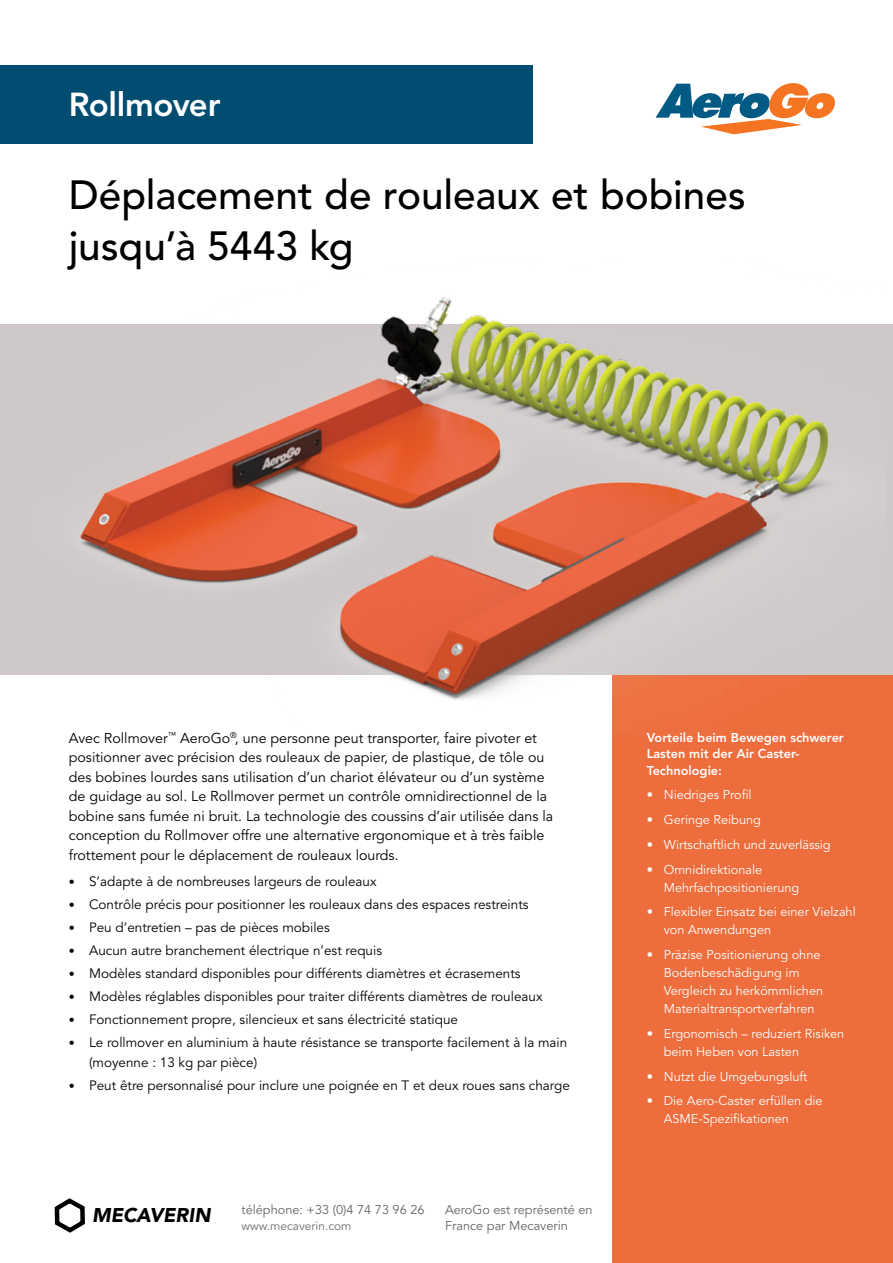
<style>
.page{position:relative;width:893px;height:1263px;background:#fff}
.page>*{position:absolute;margin:0;border:0;box-sizing:border-box;transform-origin:0 0}
.t1{font:500 40.5px/51px "Avenir";color:#000}
.t2{font:800 33px "Avenir";letter-spacing:-.01em;color:#fff}
.t3{font:italic 900 19.8px "Avenir";color:#000}
.t4{font:14.25px/19.5px "Avenir";color:#000}
.t5{font:13.5px/19.5px "Avenir";color:#000}
.t6{font:12.75px/18px "Avenir";color:#fff}
.t7{font:12.75px "Avenir";color:#636466}
.t8{font:800 12.75px/16.5px "Avenir";color:#fff}
.t9{font:12px "Avenir";color:#6d6e71}
.s1{font-size:12px}
</style>
<div class="page">
<div style="left:613px;top:666px;width:280px;height:597px;background:#ed6d3c"></div>
<div style="left:0;top:324px;width:893px;height:351px;background:#cec9c8"></div>
<img style="left:80px;top:297px;width:749px;height:441px">
<svg style="left:656px;top:83px;width:179px;height:51px"></svg>
<div style="left:0;top:65px;width:533px;height:79px;background:#004d71"></div>
<svg style="left:54px;top:1198px;width:31px;height:35px"></svg>
<h2 class="t2" style="left:69px;top:85px;width:153px">Rollmover</h2>
<h1 class="t1" style="left:69px;top:171px;width:678px">Déplacement de rouleaux et bobines jusqu’à 5443 kg</h1>
<p class="t4" style="left:69px;top:728px;width:486px">Avec Rollmover<sup>™</sup> AeroGo<sup>®</sup>, une personne peut transporter, faire pivoter et positionner avec précision des rouleaux de papier, de plastique, de tôle ou des bobines lourdes sans utilisation d’un chariot élévateur ou d’un système de guidage au sol. Le Rollmover permet un contrôle omnidirectionnel de la bobine sans fumée ni bruit. La technologie des coussins d’air utilisée dans la conception du Rollmover offre une alternative ergonomique et à très faible frottement pour le déplacement de rouleaux lourds.</p>
<p class="t5" style="left:69px;top:872px;width:309px"><span class="s1">•</span> S’adapte à de nombreuses largeurs de rouleaux</p>
<p class="t5" style="left:69px;top:895px;width:461px"><span class="s1">•</span> Contrôle précis pour positionner les rouleaux dans des espaces restreints</p>
<p class="t5" style="left:69px;top:918px;width:263px"><span class="s1">•</span> Peu d’entretien – pas de pièces mobiles</p>
<p class="t5" style="left:69px;top:941px;width:315px"><span class="s1">•</span> Aucun autre branchement électrique n’est requis</p>
<p class="t5" style="left:69px;top:964px;width:453px"><span class="s1">•</span> Modèles standard disponibles pour différents diamètres et écrasements</p>
<p class="t5" style="left:69px;top:987px;width:475px"><span class="s1">•</span> Modèles réglables disponibles pour traiter différents diamètres de rouleaux</p>
<p class="t5" style="left:69px;top:1010px;width:391px"><span class="s1">•</span> Fonctionnement propre, silencieux et sans électricité statique</p>
<p class="t5" style="left:89px;top:1033px;width:480px;text-indent:-20px"><span class="s1">•</span> Le rollmover en aluminium à haute résistance se transporte facilement à la main (moyenne : 13 kg par pièce)</p>
<p class="t5" style="left:69px;top:1075px;width:503px"><span class="s1">•</span> Peut être personnalisé pour inclure une poignée en T et deux roues sans charge</p>
<h3 class="t3" style="left:92px;top:1203px;width:120px">MECAVERIN</h3>
<p class="t7" style="left:241px;top:1202px;width:185px">téléphone: +33 (0)4 74 73 96 26</p>
<p class="t9" style="left:241px;top:1219px;width:112px">www.mecaverin.com</p>
<p class="t7" style="left:445px;top:1202px;width:149px">AeroGo est représenté en</p>
<p class="t7" style="left:445px;top:1218px;width:124px">France par Mecaverin</p>
<p class="t8" style="left:647px;top:729px;width:199px">Vorteile beim Bewegen schwerer<br>Lasten mit der Air Caster-<br>Technologie:</p>
<p class="t6" style="left:647px;top:786px;width:106px">• Niedriges Profil</p>
<p class="t6" style="left:647px;top:811px;width:116px">• Geringe Reibung</p>
<p class="t6" style="left:647px;top:836px;width:185px">• Wirtschaftlich und zuverlässig</p>
<p class="t6" style="left:664px;top:860px;width:137px;text-indent:-17px">• Omnidirektionale<br>Mehrfachpositionierung</p>
<p class="t6" style="left:664px;top:903px;width:193px;text-indent:-17px">• Flexibler Einsatz bei einer Vielzahl von Anwendungen</p>
<p class="t6" style="left:664px;top:946px;width:161px;text-indent:-17px">• Präzise Positionierung ohne<br>Bodenbeschädigung im<br>Vergleich zu herkömmlichen<br>Materialtransportverfahren</p>
<p class="t6" style="left:664px;top:1025px;width:182px;text-indent:-17px">• Ergonomisch – reduziert Risiken beim Heben von Lasten</p>
<p class="t6" style="left:647px;top:1067px;width:162px">• Nutzt die Umgebungsluft</p>
<p class="t6" style="left:664px;top:1092px;width:160px;text-indent:-17px">• Die Aero-Caster erfüllen die<br>ASME-Spezifikationen</p>
</div>
